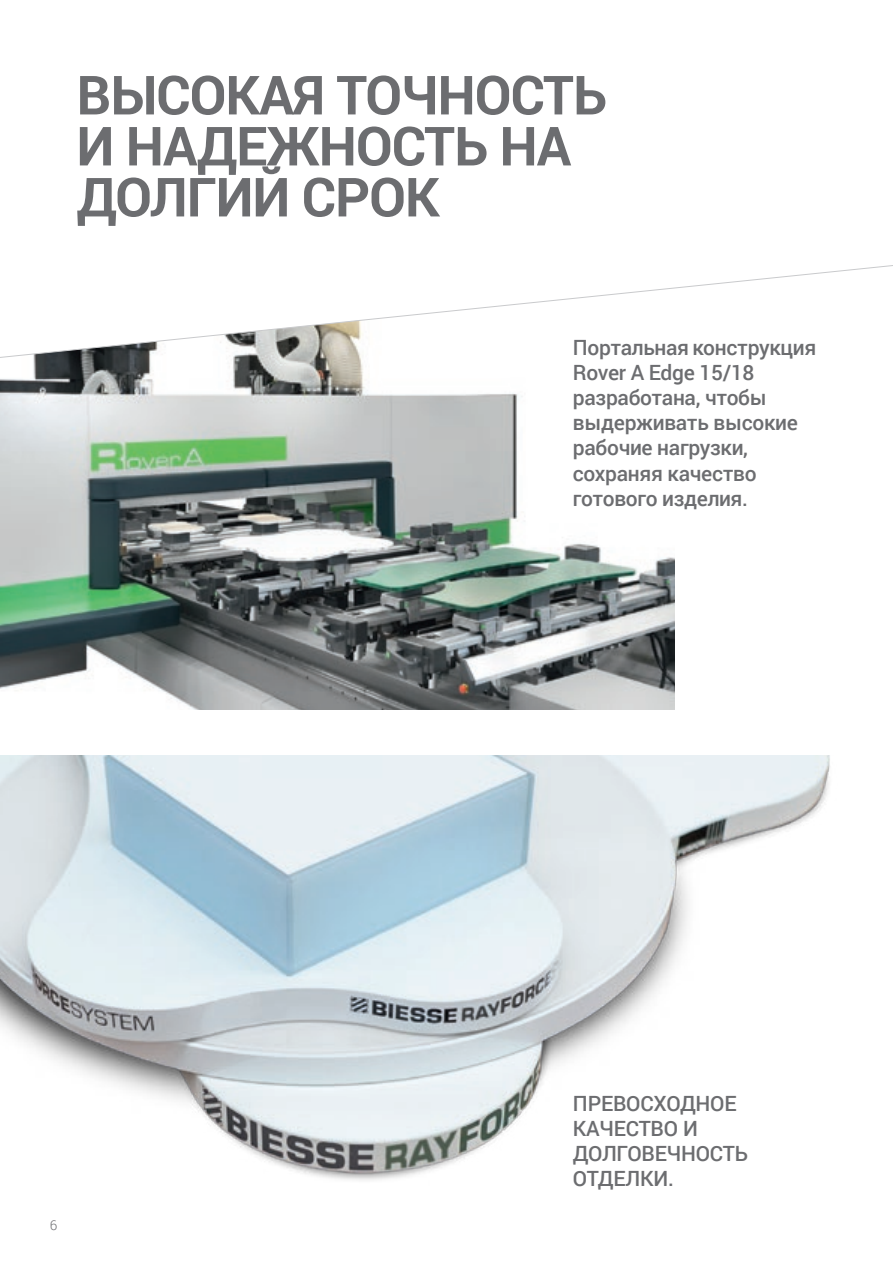
<style>
.page{position:relative;width:893px;height:1263px;background:#fff}
.page>*{position:absolute;margin:0;border:0;box-sizing:border-box;transform-origin:0 0}
._1_TITOLO_GRIGIO{font:700 54px/51px "Roboto";letter-spacing:-.02em;color:#6c6d70}
.t1{font:500 21px/25.2px "Roboto";letter-spacing:-.015em;color:#6c6d70}
.t2{font:300 13.5px "Roboto";color:#6c6d70}
</style>
<div class="page">
<img style="left:0;top:360px;width:675px;height:349px">
<img style="left:0;top:756px;width:830px;height:424px">
<svg style="left:0;top:265px;width:893px;height:95px"></svg>
<p class="_1_TITOLO_GRIGIO" style="left:77px;top:68px;width:532px">ВЫСОКАЯ ТОЧНОСТЬ<br>И НАДЕЖНОСТЬ НА<br>ДОЛГИЙ СРОК</p>
<p class="t1" style="left:573px;top:334px;width:245px">Портальная конструкция<br>Rover A Edge 15/18 разработана, чтобы выдерживать высокие рабочие нагрузки, сохраняя качество готового изделия.</p>
<p class="t2" style="left:50px;top:1215px;width:9px">6</p>
<p class="t1" style="left:573px;top:1090px;width:177px">ПРЕВОСХОДНОЕ<br>КАЧЕСТВО И<br>ДОЛГОВЕЧНОСТЬ<br>ОТДЕЛКИ.</p>
</div>
